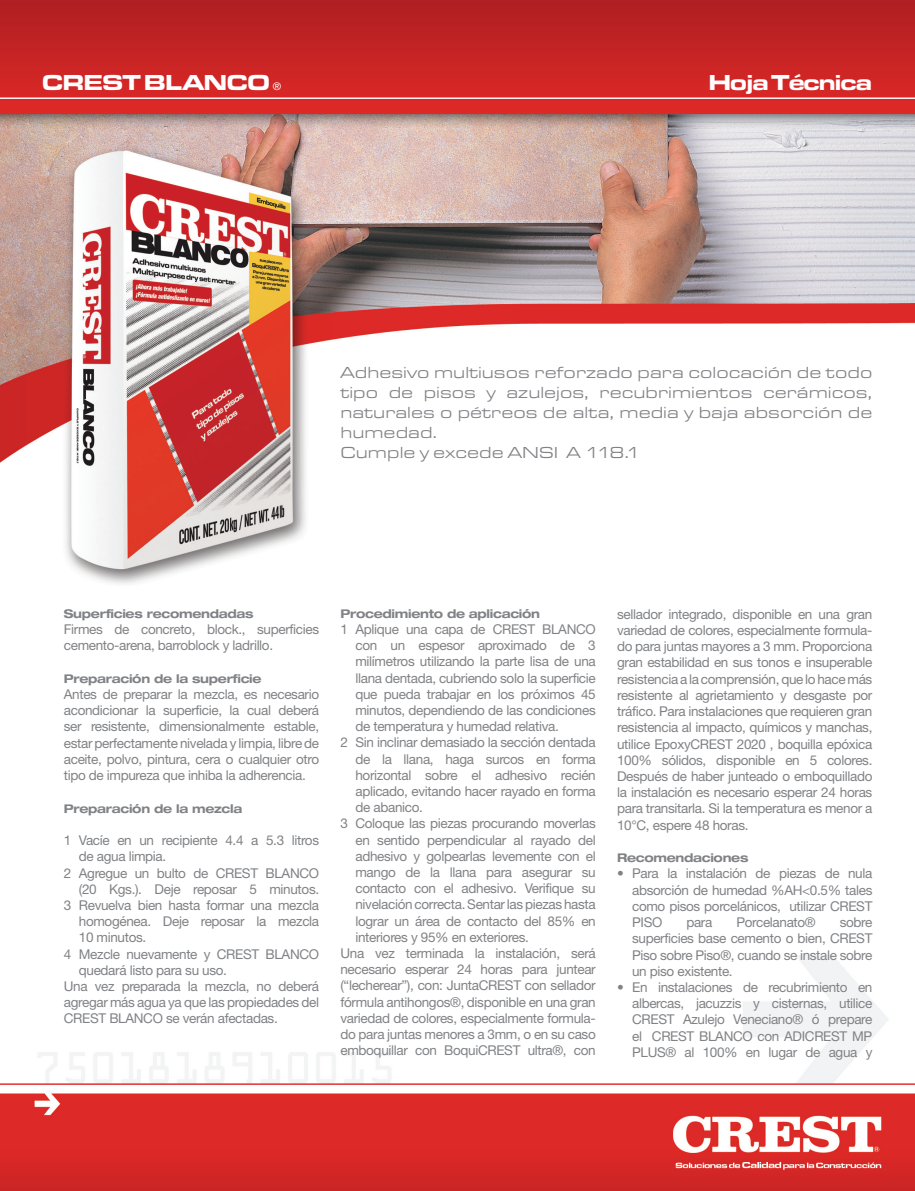
<style>
.page{position:relative;width:915px;height:1191px;background:#fff}
.page>*{position:absolute;margin:0;border:0;box-sizing:border-box;transform-origin:0 0}
.t1{font:22.5px "Eurostile T Blac Exte";letter-spacing:-.075em;color:#fff}
.t2{font:16.5px/19.8px "Eurostile T Regu Exte";color:#808285}
.Text{font:13.5px/16.2px "Helvetica Neue";letter-spacing:-.025em;color:#808285;text-align:justify}
.Text-2{font:700 expanded 12px "Helvetica Neue";letter-spacing:-.025em;color:#808285}
.s1{font-family:"Helvetica Neue";font-size:10.5px}
</style>
<div class="page">
<img style="left:0;top:0;width:914px;height:1191px">
<p class="t1" style="left:41px;top:69px;width:241px">CREST BLANCO <span class="s1">®</span></p>
<p class="t1" style="left:708px;top:69px;width:166px">Hoja Técnica</p>
<p class="t2" style="left:340px;top:363px;width:533px">Adhesivo multiusos reforzado para colocación de todo tipo de pisos y azulejos, recubrimientos cerámicos,</p>
<p class="t2" style="left:340px;top:403px;width:533px">naturales o pétreos de alta, media y baja absorción de humedad.</p>
<p class="t2" style="left:340px;top:442px;width:302px">Cumple y excede ANSI A 118.1</p>
<p class="Text-2" style="left:64px;top:606px;width:191px">Superficies recomendadas</p>
<p class="Text" style="left:64px;top:621px;width:257px">Firmes de concreto, block., superficies cemento-arena, barroblock y ladrillo.</p>
<p class="Text-2" style="left:64px;top:671px;width:199px">Preparación de la superficie</p>
<p class="Text" style="left:64px;top:686px;width:257px">Antes de preparar la mezcla, es necesario acondicionar la superficie, la cual deberá ser resistente, dimensionalmente estable, estar perfectamente nivelada y limpia, libre de aceite, polvo, pintura, cera o cualquier otro tipo de impureza que inhiba la adherencia.</p>
<p class="Text-2" style="left:64px;top:801px;width:180px">Preparación de la mezcla</p>
<p class="Text" style="left:64px;top:832px;width:257px">1 Vacíe en un recipiente 4.4 a 5.3 litros</p>
<p class="Text" style="left:79px;top:848px;width:89px">de agua limpia.</p>
<p class="Text" style="left:64px;top:864px;width:257px">2 Agregue un bulto de CREST BLANCO</p>
<p class="Text" style="left:79px;top:880px;width:242px">(20 Kgs.). Deje reposar 5 minutos.</p>
<p class="Text" style="left:64px;top:897px;width:257px">3 Revuelva bien hasta formar una mezcla</p>
<p class="Text" style="left:79px;top:913px;width:242px">homogénea. Deje reposar la mezcla</p>
<p class="Text" style="left:79px;top:929px;width:69px">10 minutos.</p>
<p class="Text" style="left:64px;top:945px;width:257px">4 Mezcle nuevamente y CREST BLANCO</p>
<p class="Text" style="left:79px;top:961px;width:150px">quedará listo para su uso.</p>
<p class="Text" style="left:64px;top:978px;width:257px">Una vez preparada la mezcla, no deberá agregar más agua ya que las propiedades del CREST BLANCO se verán afectadas.</p>
<p class="Text-2" style="left:340px;top:606px;width:201px">Procedimiento de aplicación</p>
<p class="Text" style="left:340px;top:621px;width:257px">1 Aplique una capa de CREST BLANCO</p>
<p class="Text" style="left:355px;top:637px;width:242px">con un espesor aproximado de 3</p>
<p class="Text" style="left:355px;top:653px;width:242px">milímetros utilizando la parte lisa de una</p>
<p class="Text" style="left:355px;top:669px;width:242px">llana dentada, cubriendo solo la superficie</p>
<p class="Text" style="left:355px;top:685px;width:242px">que pueda trabajar en los próximos 45</p>
<p class="Text" style="left:355px;top:702px;width:242px">minutos, dependiendo de las condiciones</p>
<p class="Text" style="left:355px;top:718px;width:205px">de temperatura y humedad relativa.</p>
<p class="Text" style="left:340px;top:734px;width:257px">2 Sin inclinar demasiado la sección dentada</p>
<p class="Text" style="left:355px;top:750px;width:242px">de la llana, haga surcos en forma</p>
<p class="Text" style="left:355px;top:766px;width:242px">horizontal sobre el adhesivo recién</p>
<p class="Text" style="left:355px;top:783px;width:242px">aplicado, evitando hacer rayado en forma</p>
<p class="Text" style="left:355px;top:799px;width:69px">de abanico.</p>
<p class="Text" style="left:340px;top:815px;width:257px">3 Coloque las piezas procurando moverlas</p>
<p class="Text" style="left:355px;top:831px;width:242px">en sentido perpendicular al rayado del</p>
<p class="Text" style="left:355px;top:847px;width:242px">adhesivo y golpearlas levemente con el</p>
<p class="Text" style="left:355px;top:864px;width:242px">mango de la llana para asegurar su</p>
<p class="Text" style="left:355px;top:880px;width:242px">contacto con el adhesivo. Verifique su</p>
<p class="Text" style="left:355px;top:896px;width:242px">nivelación correcta. Sentar las piezas hasta</p>
<p class="Text" style="left:355px;top:912px;width:242px">lograr un área de contacto del 85% en</p>
<p class="Text" style="left:355px;top:928px;width:175px">interiores y 95% en exteriores.</p>
<p class="Text" style="left:340px;top:945px;width:257px">Una vez terminada la instalación, será necesario esperar 24 horas para juntear (“lecherear”), con: JuntaCREST con sellador fórmula antihongos®, disponible en una gran variedad de colores, especialmente formula&shy;do para juntas menores a 3mm, o en su caso emboquillar con BoquiCREST ultra®, con</p>
<p class="Text" style="left:617px;top:606px;width:257px">sellador integrado, disponible en una gran variedad de colores, especialmente formula&shy;do para juntas mayores a 3 mm. Proporciona gran estabilidad en sus tonos e insuperable resistencia a la comprensión, que lo hace más resistente al agrietamiento y desgaste por tráfico. Para instalaciones que requieren gran resistencia al impacto, químicos y manchas, utilice EpoxyCREST 2020 , boquilla epóxica 100% sólidos, disponible en 5 colores.<br>Después de haber junteado o emboquillado la instalación es necesario esperar 24 horas para transitarla. Si la temperatura es menor a 10°C, espere 48 horas.</p>
<p class="Text-2" style="left:617px;top:850px;width:133px">Recomendaciones</p>
<p class="Text" style="left:617px;top:865px;width:257px">• Para la instalación de piezas de nula</p>
<p class="Text" style="left:632px;top:881px;width:242px">absorción de humedad %AH&lt;0.5% tales</p>
<p class="Text" style="left:632px;top:897px;width:242px">como pisos porcelánicos, utilizar CREST</p>
<p class="Text" style="left:632px;top:914px;width:32px">PISO</p>
<p class="Text" style="left:686px;top:914px;width:27px">para</p>
<p class="Text" style="left:736px;top:914px;width:81px">Porcelanato®</p>
<p class="Text" style="left:839px;top:914px;width:34px">sobre</p>
<p class="Text" style="left:632px;top:930px;width:242px">superficies base cemento o bien, CREST</p>
<p class="Text" style="left:632px;top:946px;width:242px">Piso sobre Piso®, cuando se instale sobre</p>
<p class="Text" style="left:632px;top:962px;width:102px">un piso existente.</p>
<p class="Text" style="left:617px;top:978px;width:257px">• En instalaciones de recubrimiento en</p>
<p class="Text" style="left:632px;top:995px;width:242px">albercas, jacuzzis y cisternas, utilice</p>
<p class="Text" style="left:632px;top:1011px;width:242px">CREST Azulejo Veneciano® ó prepare</p>
<p class="Text" style="left:632px;top:1027px;width:242px">el CREST BLANCO con ADICREST MP</p>
<p class="Text" style="left:632px;top:1043px;width:242px">PLUS® al 100% en lugar de agua y</p>
</div>
